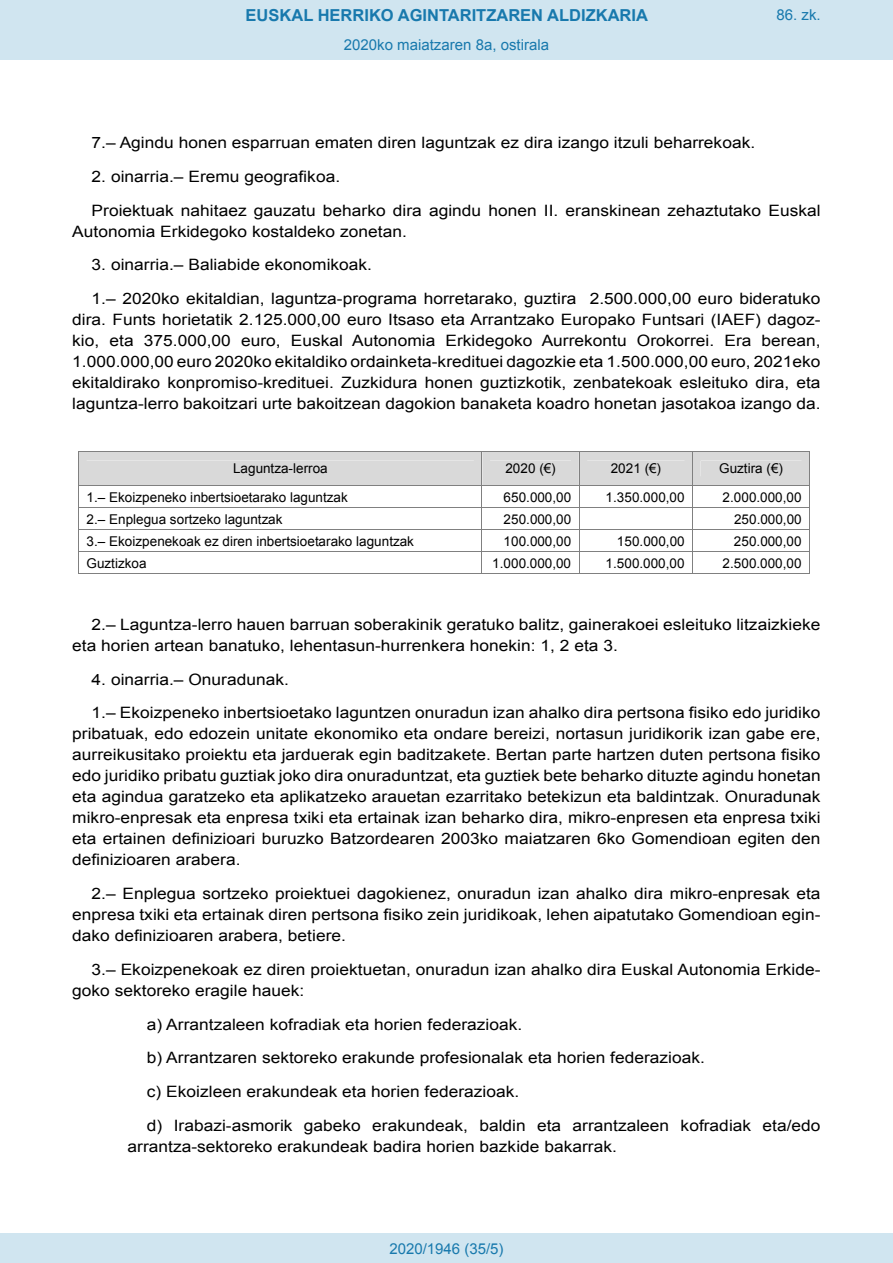
<style>
.page{position:relative;width:893px;height:1263px;background:#fff}
.page>*{position:absolute;margin:0;border:0;box-sizing:border-box;transform-origin:0 0}
.t1{font:700 16.5px "Arial";color:#1879ad}
.BOPVDetalle{font:15.6px/21px "Arial";color:#000;scale:1.11 1}
.BOPVDetalle1{font:15.6px/21px "Arial";color:#000;scale:1.11 1}
.Paginacion_Centro{font:15px "Arial";color:#1879ad}
.t2{font:13.5px "Arial";letter-spacing:.005em;color:#000}
</style>
<div class="page">
<div style="left:0;top:0;width:893px;height:60px;background:#d0e5f0"></div>
<div style="left:0;top:1233px;width:893px;height:30px;background:#d0e5f0"></div>
<svg style="left:78px;top:451px;width:732px;height:123px"></svg>
<p class="t1" style="left:246px;top:4px;width:404px">EUSKAL HERRIKO AGINTARITZAREN ALDIZKARIA</p>
<p class="Paginacion_Centro" style="left:344px;top:35px;width:207px">2020ko maiatzaren 8a, ostirala</p>
<p class="Paginacion_Centro" style="left:776px;top:5px;width:46px">86. zk.</p>
<p class="BOPVDetalle" style="left:92px;top:132px;width:599px">7.– Agindu honen esparruan ematen diren laguntzak ez dira izango itzuli beharrekoak.</p>
<p class="BOPVDetalle" style="left:92px;top:166px;width:225px">2. oinarria.– Eremu geografikoa.</p>
<p class="BOPVDetalle" style="left:72px;top:200px;width:676px;text-indent:19px">Proiektuak nahitaez gauzatu beharko dira agindu honen II. eranskinean zehaztutako Euskal<br>Autonomia Erkidegoko kostaldeko zonetan.</p>
<p class="BOPVDetalle" style="left:92px;top:255px;width:254px">3. oinarria.– Baliabide ekonomikoak.</p>
<p class="BOPVDetalle" style="left:72px;top:288px;width:676px;text-align:justify;text-indent:19px">1.– 2020ko ekitaldian, laguntza-programa horretarako, guztira 2.500.000,00 euro bideratuko dira. Funts horietatik 2.125.000,00 euro Itsaso eta Arrantzako Europako Funtsari (IAEF) dagoz&shy;kio, eta 375.000,00 euro, Euskal Autonomia Erkidegoko Aurrekontu Orokorrei. Era berean, 1.000.000,00 euro 2020ko ekitaldiko ordainketa-kredituei dagozkie eta 1.500.000,00 euro, 2021eko ekitaldirako konpromiso-kredituei. Zuzkidura honen guztizkotik, zenbatekoak esleituko dira, eta laguntza-lerro bakoitzari urte bakoitzean dagokion banaketa koadro honetan jasotakoa izango da.</p>
<p class="t2" style="left:233px;top:460px;width:96px">Laguntza-lerroa</p>
<p class="t2" style="left:505px;top:460px;width:52px">2020 (€)</p>
<p class="t2" style="left:611px;top:460px;width:52px">2021 (€)</p>
<p class="t2" style="left:719px;top:460px;width:65px">Guztira (€)</p>
<p class="t2" style="left:87px;top:488px;width:263px">1.– Ekoizpeneko inbertsioetarako laguntzak</p>
<p class="t2" style="left:504px;top:488px;width:69px">650.000,00</p>
<p class="t2" style="left:606px;top:488px;width:80px">1.350.000,00</p>
<p class="t2" style="left:723px;top:488px;width:80px">2.000.000,00</p>
<p class="t2" style="left:87px;top:510px;width:197px">2.– Enplegua sortzeko laguntzak</p>
<p class="t2" style="left:504px;top:510px;width:69px">250.000,00</p>
<p class="t2" style="left:734px;top:510px;width:69px">250.000,00</p>
<p class="t2" style="left:87px;top:532px;width:329px">3.– Ekoizpenekoak ez diren inbertsioetarako laguntzak</p>
<p class="t2" style="left:504px;top:532px;width:69px">100.000,00</p>
<p class="t2" style="left:617px;top:532px;width:69px">150.000,00</p>
<p class="t2" style="left:734px;top:532px;width:69px">250.000,00</p>
<p class="t2" style="left:87px;top:554px;width:62px">Guztizkoa</p>
<p class="t2" style="left:492px;top:554px;width:80px">1.000.000,00</p>
<p class="t2" style="left:606px;top:554px;width:80px">1.500.000,00</p>
<p class="t2" style="left:723px;top:554px;width:80px">2.500.000,00</p>
<p class="BOPVDetalle" style="left:72px;top:614px;width:676px;text-indent:19px">2.– Laguntza-lerro hauen barruan soberakinik geratuko balitz, gainerakoei esleituko litzaizkieke eta horien artean banatuko, lehentasun-hurrenkera honekin: 1, 2 eta 3.</p>
<p class="BOPVDetalle" style="left:92px;top:669px;width:179px">4. oinarria.– Onuradunak.</p>
<p class="BOPVDetalle" style="left:72px;top:702px;width:676px;text-align:justify;text-indent:19px">1.– Ekoizpeneko inbertsioetako laguntzen onuradun izan ahalko dira pertsona fisiko edo juridiko pribatuak, edo edozein unitate ekonomiko eta ondare bereizi, nortasun juridikorik izan gabe ere, aurreikusitako proiektu eta jarduerak egin baditzakete. Bertan parte hartzen duten pertsona fisiko edo juridiko pribatu guztiak joko dira onuraduntzat, eta guztiek bete beharko dituzte agindu honetan eta agindua garatzeko eta aplikatzeko arauetan ezarritako betekizun eta baldintzak. Onuradunak mikro-enpresak eta enpresa txiki eta ertainak izan beharko dira, mikro-enpresen eta enpresa txiki eta ertainen definizioari buruzko Batzordearen 2003ko maiatzaren 6ko Gomendioan egiten den definizioaren arabera.</p>
<p class="BOPVDetalle" style="left:72px;top:883px;width:676px;text-align:justify;text-indent:19px">2.– Enplegua sortzeko proiektuei dagokienez, onuradun izan ahalko dira mikro-enpresak eta enpresa txiki eta ertainak diren pertsona fisiko zein juridikoak, lehen aipatutako Gomendioan egin&shy;dako definizioaren arabera, betiere.</p>
<p class="BOPVDetalle" style="left:72px;top:959px;width:676px;text-indent:19px">3.– Ekoizpenekoak ez diren proiektuetan, onuradun izan ahalko dira Euskal Autonomia Erkide&shy;goko sektoreko eragile hauek:</p>
<p class="BOPVDetalle1" style="left:147px;top:1014px;width:340px">a) Arrantzaleen kofradiak eta horien federazioak.</p>
<p class="BOPVDetalle1" style="left:147px;top:1047px;width:504px">b) Arrantzaren sektoreko erakunde profesionalak eta horien federazioak.</p>
<p class="BOPVDetalle1" style="left:147px;top:1081px;width:337px">c) Ekoizleen erakundeak eta horien federazioak.</p>
<p class="BOPVDetalle1" style="left:128px;top:1115px;width:626px;text-indent:19px">d) Irabazi-asmorik gabeko erakundeak, baldin eta arrantzaleen kofradiak eta/edo arrantza-sektoreko erakundeak badira horien bazkide bakarrak.</p>
<p class="Paginacion_Centro" style="left:389px;top:1238px;width:116px">2020/1946 (35/5)</p>
</div>
